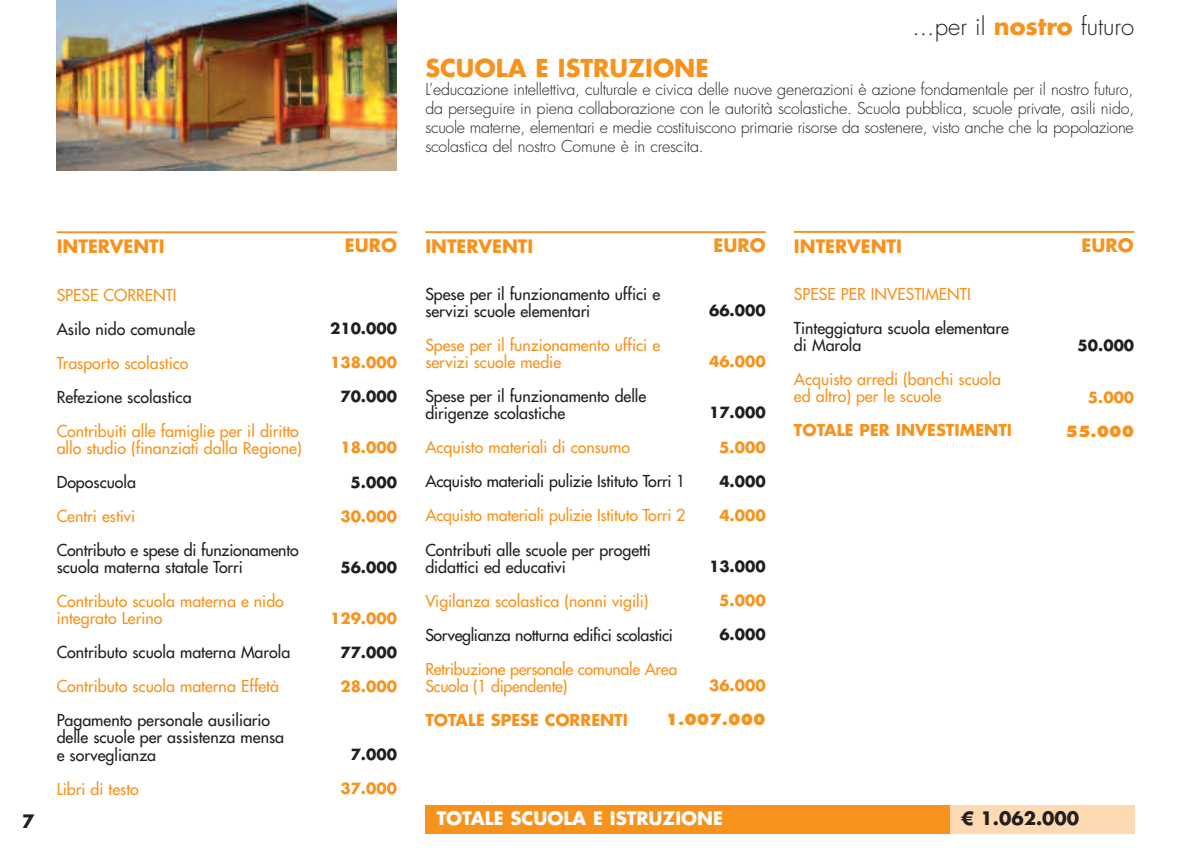
<style>
.page{position:relative;width:1191px;height:851px;background:#fff}
.page>*{position:absolute;margin:0;border:0;box-sizing:border-box;transform-origin:0 0}
.t1{font:300 24px "Futura LT";color:#231f20}
.t2{font:700 24px "Futura LT";color:#f7931d}
.t3{font:700 18px "Futura LT";color:#f7931d}
.t4{font:700 18px "Futura LT";color:#fff}
.t5{font:700 18px "Futura LT";color:#231f20}
.t6{font:16px/17px "Futura LT";color:#231f20}
.t7{font:16px/17px "Futura LT";color:#f7931d}
.t8{font:300 16px/18.8px "Futura LT";letter-spacing:-.015em;color:#231f20;text-align:justify}
.t9{font:16px/17px "Futura LT";letter-spacing:-.02em;color:#f7931d}
.t10{font:700 16px "Futura LT";color:#f7931d}
.t11{font:16px "Futura LT";letter-spacing:-.02em;color:#231f20}
.t12{font:700 15px "Futura LT";color:#f7931d}
.t13{font:700 15px "Futura LT";color:#231f20}
.t14{font:800 15px "Futura LT";color:#f7931d}
.s1{font-weight:700;color:#f7931d}
</style>
<div class="page">
<div style="left:425px;top:805px;width:525px;height:28px;background:#f7931d"></div>
<div style="left:950px;top:805px;width:184px;height:28px;background:#fedab3"></div>
<hr style="left:57px;top:231px;width:340px;height:2px;background:#f7931d">
<hr style="left:425px;top:231px;width:340px;height:2px;background:#f7931d">
<hr style="left:794px;top:231px;width:340px;height:2px;background:#f7931d">
<img style="left:57px;top:0;width:340px;height:170px">
<h1 class="t1" style="left:912px;top:15px;width:223px">...per il <span class="s1">nostro</span> futuro</h1>
<h1 class="t2" style="left:425px;top:57px;width:285px">SCUOLA E ISTRUZIONE</h1>
<p class="t8" style="left:425px;top:81px;width:710px">L’educazione intellettiva, culturale e civica delle nuove generazioni è azione fondamentale per il nostro futuro, da perseguire in piena collaborazione con le autorità scolastiche. Scuola pubblica, scuole private, asili nido, scuole materne, elementari e medie costituiscono primarie risorse da sostenere, visto anche che la popolazione scolastica del nostro Comune è in crescita.</p>
<p class="t5" style="left:22px;top:812px;width:14px">7</p>
<p class="t3" style="left:57px;top:238px;width:109px">INTERVENTI</p>
<p class="t3" style="left:345px;top:237px;width:54px">EURO</p>
<p class="t3" style="left:425px;top:238px;width:109px">INTERVENTI</p>
<p class="t3" style="left:713px;top:237px;width:54px">EURO</p>
<p class="t3" style="left:1081px;top:237px;width:54px">EURO</p>
<p class="t3" style="left:794px;top:237px;width:109px">INTERVENTI</p>
<p class="t7" style="left:57px;top:288px;width:121px">SPESE CORRENTI</p>
<p class="t6" style="left:57px;top:322px;width:140px">Asilo nido comunale</p>
<p class="t7" style="left:57px;top:356px;width:133px">Trasporto scolastico</p>
<p class="t6" style="left:57px;top:390px;width:136px">Refezione scolastica</p>
<p class="t7" style="left:57px;top:424px;width:246px">Contribuiti alle famiglie per il diritto allo studio (finanziati dalla Regione)</p>
<p class="t6" style="left:57px;top:475px;width:81px">Doposcuola</p>
<p class="t7" style="left:57px;top:509px;width:80px">Centri estivi</p>
<p class="t6" style="left:57px;top:543px;width:243px">Contributo e spese di funzionamento scuola materna statale Torri</p>
<p class="t7" style="left:57px;top:594px;width:229px">Contributo scuola materna e nido integrato Lerino</p>
<p class="t6" style="left:57px;top:645px;width:235px">Contributo scuola materna Marola</p>
<p class="t7" style="left:57px;top:679px;width:224px">Contributo scuola materna Effetà</p>
<p class="t6" style="left:57px;top:714px;width:229px">Pagamento personale ausiliario delle scuole per assistenza mensa e sorveglianza</p>
<p class="t7" style="left:57px;top:782px;width:84px">Libri di testo</p>
<p class="t13" style="left:330px;top:322px;width:68px">210.000</p>
<p class="t12" style="left:330px;top:356px;width:68px">138.000</p>
<p class="t13" style="left:340px;top:390px;width:58px">70.000</p>
<p class="t12" style="left:340px;top:441px;width:58px">18.000</p>
<p class="t13" style="left:351px;top:475px;width:48px">5.000</p>
<p class="t12" style="left:340px;top:509px;width:58px">30.000</p>
<p class="t13" style="left:340px;top:560px;width:58px">56.000</p>
<p class="t12" style="left:330px;top:611px;width:68px">129.000</p>
<p class="t13" style="left:340px;top:645px;width:58px">77.000</p>
<p class="t12" style="left:340px;top:679px;width:58px">28.000</p>
<p class="t13" style="left:351px;top:747px;width:48px">7.000</p>
<p class="t12" style="left:340px;top:781px;width:58px">37.000</p>
<p class="t6" style="left:425px;top:287px;width:236px">Spese per il funzionamento uffici e servizi scuole elementari</p>
<p class="t7" style="left:425px;top:338px;width:236px">Spese per il funzionamento uffici e servizi scuole medie</p>
<p class="t6" style="left:425px;top:390px;width:222px">Spese per il funzionamento delle dirigenze scolastiche</p>
<p class="t7" style="left:425px;top:441px;width:206px">Acquisto materiali di consumo</p>
<p class="t6" style="left:425px;top:475px;width:262px">Acquisto materiali pulizie Istituto Torri 1</p>
<p class="t7" style="left:425px;top:509px;width:262px">Acquisto materiali pulizie Istituto Torri 2</p>
<p class="t6" style="left:425px;top:543px;width:227px">Contributi alle scuole per progetti didattici ed educativi</p>
<p class="t7" style="left:425px;top:594px;width:225px">Vigilanza scolastica (nonni vigili)</p>
<p class="t11" style="left:425px;top:628px;width:249px">Sorveglianza notturna edifici scolastici</p>
<p class="t9" style="left:425px;top:662px;width:253px">Retribuzione personale comunale Area<br>Scuola (1 dipendente)</p>
<p class="t10" style="left:425px;top:712px;width:204px">TOTALE SPESE CORRENTI</p>
<p class="t13" style="left:709px;top:304px;width:58px">66.000</p>
<p class="t12" style="left:709px;top:355px;width:58px">46.000</p>
<p class="t13" style="left:709px;top:406px;width:58px">17.000</p>
<p class="t12" style="left:719px;top:440px;width:48px">5.000</p>
<p class="t13" style="left:719px;top:474px;width:48px">4.000</p>
<p class="t12" style="left:719px;top:508px;width:48px">4.000</p>
<p class="t13" style="left:709px;top:559px;width:58px">13.000</p>
<p class="t12" style="left:719px;top:593px;width:48px">5.000</p>
<p class="t13" style="left:719px;top:627px;width:48px">6.000</p>
<p class="t12" style="left:709px;top:678px;width:58px">36.000</p>
<p class="t14" style="left:666px;top:712px;width:101px">1.007.000</p>
<p class="t7" style="left:794px;top:287px;width:178px">SPESE PER INVESTIMENTI</p>
<p class="t6" style="left:794px;top:321px;width:216px">Tinteggiatura scuola elementare di Marola</p>
<p class="t7" style="left:794px;top:372px;width:208px">Acquisto arredi (banchi scuola ed altro) per le scuole</p>
<p class="t10" style="left:794px;top:422px;width:219px">TOTALE PER INVESTIMENTI</p>
<p class="t13" style="left:1077px;top:339px;width:58px">50.000</p>
<p class="t12" style="left:1088px;top:390px;width:48px">5.000</p>
<p class="t14" style="left:1065px;top:424px;width:70px">55.000</p>
<p class="t4" style="left:437px;top:809px;width:288px">TOTALE SCUOLA E ISTRUZIONE</p>
<p class="t5" style="left:961px;top:809px;width:119px">€ 1.062.000</p>
</div>
